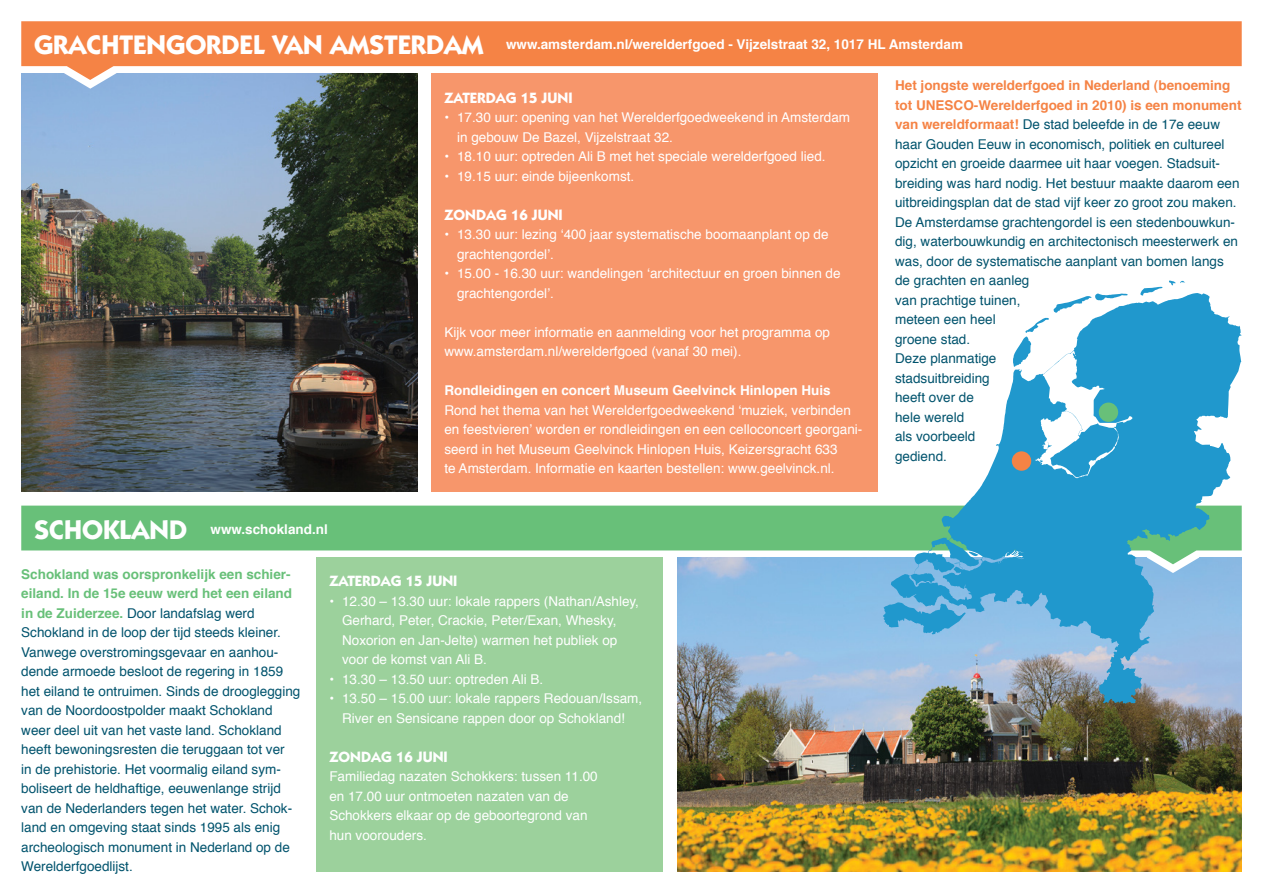
<style>
.page{position:relative;width:1263px;height:893px;background:#fff}
.page>*{position:absolute;margin:0;border:0;box-sizing:border-box;transform-origin:0 0}
.titel{font:700 27px "Itc Kabel";color:#fff}
.datum{font:700 15px "Itc Kabel";color:#fff}
.alinea{font:13.5px/19.5px "Helvetica";color:#00536d}
.bullets_data{font:13.5px/19.5px "Helvetica";color:#fff}
.alinea-2{font:700 13.5px "Helvetica";color:#fff}
.bullets_data-2{font:700 13.5px "Helvetica";color:#fff}
.s1{font-weight:700;color:#68c079}
.s2{font-weight:700;color:#f58345}
</style>
<div class="page">
<img style="left:678px;top:564px;width:564px;height:308px">
<img style="left:21px;top:80px;width:396px;height:411px">
<div style="left:432px;top:73px;width:446px;height:418px;background:#f7966b"></div>
<div style="left:317px;top:558px;width:346px;height:314px;background:#9cd19c"></div>
<svg style="left:21px;top:506px;width:862px;height:58px;fill:#68c079"></svg>
<svg style="left:64px;top:80px;width:53px;height:9px"></svg>
<svg style="left:21px;top:21px;width:1221px;height:59px;fill:#f58345"></svg>
<svg style="left:883px;top:281px;width:359px;height:423px"></svg>
<div style="left:1012px;top:451px;width:19px;height:20px;background:#f58345;border-radius:50%"></div>
<div style="left:1099px;top:403px;width:19px;height:19px;background:#68c079;border-radius:50%"></div>
<p class="titel" style="left:34px;top:29px;width:451px">GRACHTENGORDEL VAN AMSTERDAM</p>
<p class="alinea-2" style="left:506px;top:34px;width:458px">www.amsterdam.nl/werelderfgoed - Vijzelstraat 32, 1017 HL Amsterdam</p>
<p class="titel" style="left:34px;top:513px;width:155px">SCHOKLAND</p>
<p class="alinea-2" style="left:210px;top:518px;width:119px">www.schokland.nl</p>
<p class="datum" style="left:444px;top:89px;width:130px">ZATERDAG 15 JUNI</p>
<p class="bullets_data" style="left:457px;top:108px;width:395px;text-indent:-13px">• 17.30 uur: opening van het Werelderfgoedweekend in Amsterdam in gebouw De Bazel, Vijzelstraat 32.</p>
<p class="bullets_data" style="left:444px;top:147px;width:383px">• 18.10 uur: optreden Ali B met het speciale werelderfgoed lied.</p>
<p class="bullets_data" style="left:444px;top:167px;width:191px">• 19.15 uur: einde bijeenkomst.</p>
<p class="datum" style="left:444px;top:206px;width:120px">ZONDAG 16 JUNI</p>
<p class="bullets_data" style="left:457px;top:225px;width:373px;text-indent:-13px">• 13.30 uur: lezing ‘400 jaar systematische boomaanplant op de grachtengordel’.</p>
<p class="bullets_data" style="left:457px;top:264px;width:385px;text-indent:-13px">• 15.00 - 16.30 uur: wandelingen ‘architectuur en groen binnen de grachtengordel’.</p>
<p class="bullets_data" style="left:444px;top:323px;width:387px">Kijk voor meer informatie en aanmelding voor het programma op</p>
<p class="bullets_data" style="left:444px;top:342px;width:299px">www.amsterdam.nl/werelderfgoed (vanaf 30 mei).</p>
<p class="bullets_data-2" style="left:444px;top:380px;width:388px">Rondleidingen en concert Museum Geelvinck Hinlopen Huis</p>
<p class="bullets_data" style="left:444px;top:401px;width:420px">Rond het thema van het Werelderfgoedweekend ‘muziek, verbinden en feestvieren’ worden er rondleidingen en een celloconcert georgani&shy;seerd in het Museum Geelvinck Hinlopen Huis, Keizersgracht 633<br>te Amsterdam. Informatie en kaarten bestellen: www.geelvinck.nl.</p>
<p class="alinea" style="left:21px;top:564px;width:281px"><span class="s1">Schokland was oorspronkelijk een schier&shy;eiland. In de 15e eeuw werd het een eiland in de Zuiderzee.</span> Door landafslag werd Schokland in de loop der tijd steeds kleiner.<br>Vanwege overstromingsgevaar en aanhou&shy;dende armoede besloot de regering in 1859 het eiland te ontruimen. Sinds de drooglegging van de Noordoostpolder maakt Schokland weer deel uit van het vaste land. Schokland heeft bewoningsresten die teruggaan tot ver<br>in de prehistorie. Het voormalig eiland sym&shy;boliseert de heldhaftige, eeuwenlange strijd van de Nederlanders tegen het water. Schok&shy;land en omgeving staat sinds 1995 als enig archeologisch monument in Nederland op de Werelderfgoedlijst.</p>
<p class="datum" style="left:329px;top:572px;width:130px">ZATERDAG 15 JUNI</p>
<p class="bullets_data" style="left:342px;top:591px;width:298px;text-indent:-13px">• 12.30 – 13.30 uur: lokale rappers (Nathan/Ashley, Gerhard, Peter, Crackie, Peter/Exan, Whesky, Noxorion en Jan-Jelte) warmen het publiek op voor de komst van Ali B.</p>
<p class="bullets_data" style="left:329px;top:669px;width:215px">• 13.30 – 13.50 uur: optreden Ali B.</p>
<p class="bullets_data" style="left:329px;top:689px;width:314px;text-align:center">• 13.50 – 15.00 uur: lokale rappers Redouan/Issam,<br>River en Sensicane rappen door op Schokland!</p>
<p class="datum" style="left:329px;top:747px;width:120px">ZONDAG 16 JUNI</p>
<p class="bullets_data" style="left:329px;top:767px;width:270px">Familiedag nazaten Schokkers: tussen 11.00 en 17.00 uur ontmoeten nazaten van de Schokkers elkaar op de geboortegrond van hun voorouders.</p>
<p class="alinea" style="left:895px;top:76px;width:348px"><span class="s2">Het jongste werelderfgoed in Nederland (benoeming tot UNESCO-Werelderfgoed in 2010) is een monument van wereldformaat!</span> De stad beleefde in de 17e eeuw haar Gouden Eeuw in economisch, politiek en cultureel opzicht en groeide daarmee uit haar voegen. Stadsuit&shy;breiding was hard nodig. Het bestuur maakte daarom een uitbreidingsplan dat de stad vijf keer zo groot zou maken.<br>De Amsterdamse grachtengordel is een stedenbouwkun&shy;dig, waterbouwkundig en architectonisch meesterwerk en was, door de systematische aanplant van bomen langs de grachten en aanleg<br>van prachtige tuinen,</p>
<p class="alinea" style="left:895px;top:310px;width:103px">meteen een heel groene stad.<br>Deze planmatige stadsuitbreiding heeft over de hele wereld<br>als voorbeeld gediend.</p>
</div>
